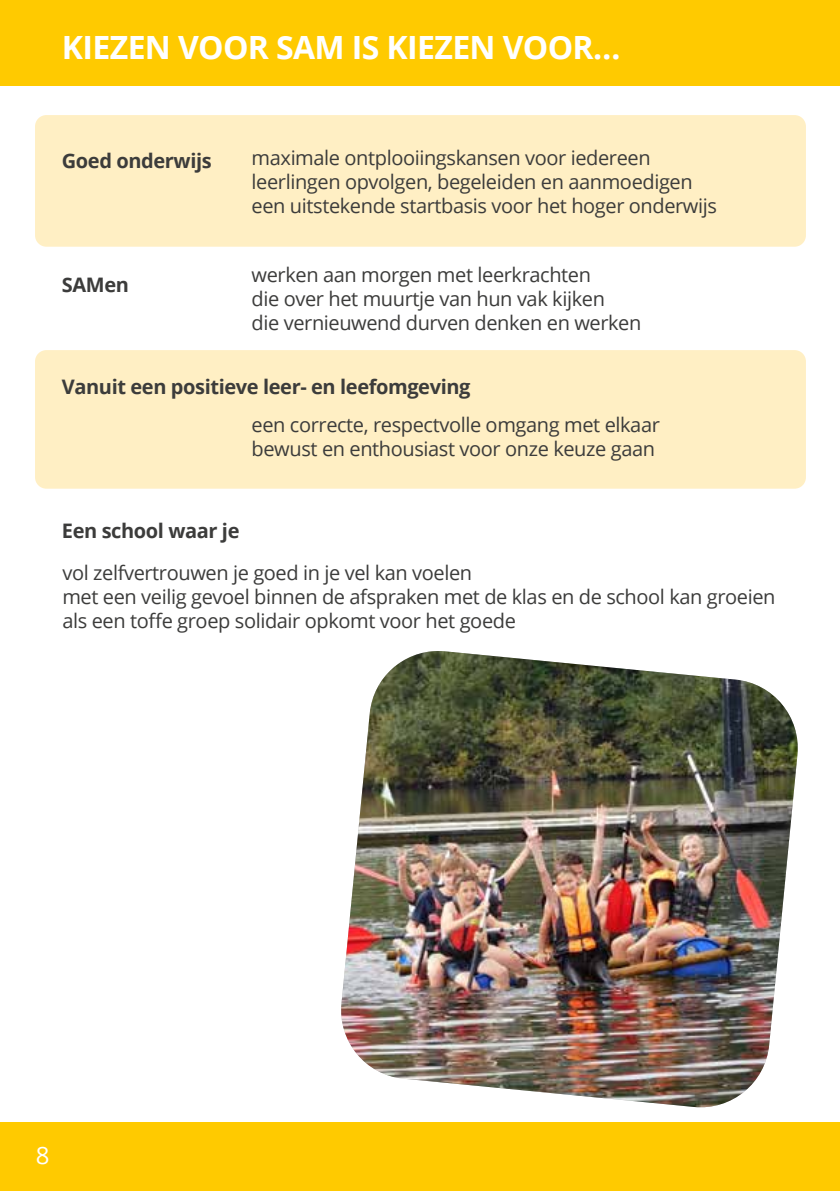
<style>
.page{position:relative;width:840px;height:1191px;background:#fff}
.page>*{position:absolute;margin:0;border:0;box-sizing:border-box;transform-origin:0 0}
.t1{font:700 32px "Open Sans";letter-spacing:-.02em;color:#fff}
.t2{font:24px "Open Sans";color:#fff}
.t3{font:20px/24px "Open Sans";letter-spacing:-.02em;color:#3c3c3b}
.t4{font:700 20px "Open Sans";letter-spacing:-.02em;color:#3c3c3b}
</style>
<div class="page">
<div style="left:35px;top:115px;width:770px;height:132px;background:#ffefc4;border-radius:11px"></div>
<div style="left:35px;top:350px;width:770px;height:139px;background:#ffefc4;border-radius:11px"></div>
<div style="left:0;top:0;width:839px;height:85px;background:#ffca00"></div>
<div style="left:0;top:1123px;width:839px;height:68px;background:#ffca00"></div>
<img style="left:341px;top:651px;width:457px;height:456px">
<h1 class="t1" style="left:62px;top:24px;width:560px">KIEZEN VOOR SAM IS KIEZEN VOOR…</h1>
<p class="t4" style="left:62px;top:146px;width:151px">Goed onderwijs</p>
<p class="t4" style="left:62px;top:270px;width:69px">SAMen</p>
<p class="t3" style="left:251px;top:145px;width:466px">maximale ontplooiingskansen voor iedereen leerlingen opvolgen, begeleiden en aanmoedigen een uitstekende startbasis voor het hoger onderwijs</p>
<p class="t3" style="left:251px;top:262px;width:391px">werken aan morgen met leerkrachten<br>die over het muurtje van hun vak kijken<br>die vernieuwend durven denken en werken</p>
<p class="t4" style="left:62px;top:372px;width:410px">Vanuit een positieve leer- en leefomgeving</p>
<p class="t3" style="left:251px;top:412px;width:409px">een correcte, respectvolle omgang met elkaar bewust en enthousiast voor onze keuze gaan</p>
<p class="t4" style="left:62px;top:516px;width:179px">Een school waar je</p>
<p class="t3" style="left:62px;top:560px;width:714px">vol zelfvertrouwen je goed in je vel kan voelen<br>met een veilig gevoel binnen de afspraken met de klas en de school kan groeien als een toffe groep solidair opkomt voor het goede</p>
<p class="t2" style="left:36px;top:1138px;width:15px">8</p>
</div>
